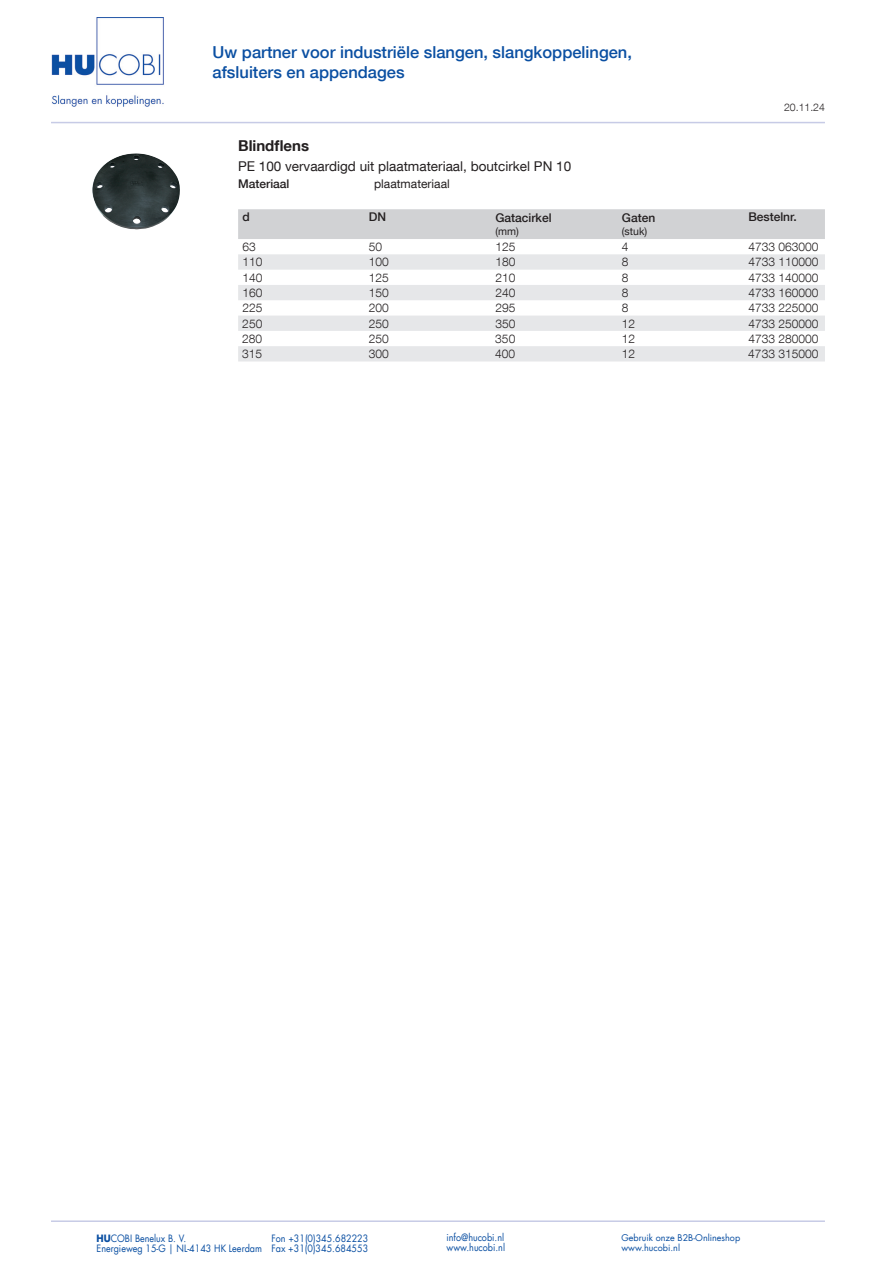
<style>
.page{position:relative;width:893px;height:1263px;background:#fff}
.page>*{position:absolute;margin:0;border:0;box-sizing:border-box;transform-origin:0 0}
.t1{font:500 16.5px/19.8px "Helvetica Neue LT Com";color:#0a4fa2}
.t2{font:700 15px "Helvetica Neue LT Com";color:#231f20}
.t3{font:13.5px "Helvetica Neue LT Com";color:#231f20}
.t4{font:300 12px "Helvetica Neue LT Com";color:#231f20}
.t5{font:500 12px "Helvetica Neue LT Com";color:#231f20}
.t6{font:12px "Helvetica Neue LT Com";color:#231f20}
.t7{font:10.5px "Helvetica Neue LT Com";color:#231f20}
.t8{font:300 10.5px "Helvetica Neue LT Com";color:#231f20}
.t9{font:9.9px "Futura LT";color:#0a4fa2;scale:.91 1}
.t10{font:9px "Futura LT";color:#0a4fa2}
.s1{font-weight:700}
</style>
<div class="page">
<hr style="left:51px;top:122px;width:774px;height:1px;background:#c7cbe6">
<hr style="left:51px;top:1220px;width:774px;height:2px;background:#c7cbe6">
<img style="left:51px;top:17px;width:113px;height:90px">
<div style="left:238px;top:209px;width:587px;height:30px;background:#d1d2d4"></div>
<svg style="left:238px;top:254px;width:587px;height:107px;fill:#e6e7e9"></svg>
<img style="left:92px;top:153px;width:88px;height:76px">
<h1 class="t1" style="left:213px;top:42px;width:421px">Uw partner voor industriële slangen, slangkoppelingen, afsluiters en appendages</h1>
<p class="t2" style="left:238px;top:136px;width:73px">Blindflens</p>
<p class="t3" style="left:238px;top:158px;width:335px">PE 100 vervaardigd uit plaatmateriaal, boutcirkel PN 10</p>
<p class="t5" style="left:238px;top:177px;width:53px">Materiaal</p>
<p class="t6" style="left:374px;top:176px;width:77px">plaatmateriaal</p>
<p class="t5" style="left:242px;top:210px;width:9px">d</p>
<p class="t5" style="left:369px;top:210px;width:19px">DN</p>
<p class="t5" style="left:495px;top:211px;width:58px">Gatacirkel</p>
<p class="t7" style="left:495px;top:224px;width:25px">(mm)</p>
<p class="t5" style="left:622px;top:211px;width:35px">Gaten</p>
<p class="t7" style="left:622px;top:224px;width:27px">(stuk)</p>
<p class="t8" style="left:784px;top:101px;width:42px">20.11.24</p>
<p class="t5" style="left:748px;top:210px;width:50px">Bestelnr.</p>
<p class="t4" style="left:242px;top:239px;width:15px">63</p>
<p class="t4" style="left:369px;top:239px;width:15px">50</p>
<p class="t4" style="left:495px;top:239px;width:22px">125</p>
<p class="t4" style="left:622px;top:239px;width:8px">4</p>
<p class="t4" style="left:748px;top:239px;width:72px">4733 063000</p>
<p class="t4" style="left:242px;top:255px;width:22px">110</p>
<p class="t4" style="left:369px;top:255px;width:22px">100</p>
<p class="t4" style="left:495px;top:255px;width:22px">180</p>
<p class="t4" style="left:622px;top:255px;width:8px">8</p>
<p class="t4" style="left:748px;top:255px;width:72px">4733 110000</p>
<p class="t4" style="left:242px;top:270px;width:22px">140</p>
<p class="t4" style="left:369px;top:270px;width:22px">125</p>
<p class="t4" style="left:495px;top:270px;width:22px">210</p>
<p class="t4" style="left:622px;top:270px;width:8px">8</p>
<p class="t4" style="left:748px;top:270px;width:72px">4733 140000</p>
<p class="t4" style="left:242px;top:285px;width:22px">160</p>
<p class="t4" style="left:369px;top:285px;width:22px">150</p>
<p class="t4" style="left:495px;top:285px;width:22px">240</p>
<p class="t4" style="left:622px;top:285px;width:8px">8</p>
<p class="t4" style="left:748px;top:285px;width:72px">4733 160000</p>
<p class="t4" style="left:242px;top:301px;width:22px">225</p>
<p class="t4" style="left:369px;top:301px;width:22px">200</p>
<p class="t4" style="left:495px;top:301px;width:22px">295</p>
<p class="t4" style="left:622px;top:301px;width:8px">8</p>
<p class="t4" style="left:748px;top:301px;width:72px">4733 225000</p>
<p class="t4" style="left:242px;top:316px;width:22px">250</p>
<p class="t4" style="left:369px;top:316px;width:22px">250</p>
<p class="t4" style="left:495px;top:316px;width:22px">350</p>
<p class="t4" style="left:622px;top:316px;width:15px">12</p>
<p class="t4" style="left:748px;top:316px;width:72px">4733 250000</p>
<p class="t4" style="left:242px;top:331px;width:22px">280</p>
<p class="t4" style="left:369px;top:331px;width:22px">250</p>
<p class="t4" style="left:495px;top:331px;width:22px">350</p>
<p class="t4" style="left:622px;top:331px;width:15px">12</p>
<p class="t4" style="left:748px;top:331px;width:72px">4733 280000</p>
<p class="t4" style="left:242px;top:347px;width:22px">315</p>
<p class="t4" style="left:369px;top:347px;width:22px">300</p>
<p class="t4" style="left:495px;top:347px;width:22px">400</p>
<p class="t4" style="left:622px;top:347px;width:15px">12</p>
<p class="t4" style="left:748px;top:347px;width:72px">4733 315000</p>
<p class="t9" style="left:97px;top:1232px;width:100px"><span class="s1">HU</span>COBI Benelux B. V.</p>
<p class="t9" style="left:271px;top:1232px;width:108px">Fon +31(0)345.682223</p>
<p class="t9" style="left:446px;top:1231px;width:65px">info@hucobi.nl</p>
<p class="t10" style="left:621px;top:1231px;width:120px">Gebruik onze B2B-Onlineshop</p>
<p class="t9" style="left:97px;top:1242px;width:300px">Energieweg 15-G | NL-4143 HK Leerdam Fax +31(0)345.684553</p>
<p class="t9" style="left:446px;top:1241px;width:66px">www.hucobi.nl</p>
<p class="t10" style="left:621px;top:1242px;width:60px">www.hucobi.nl</p>
</div>
